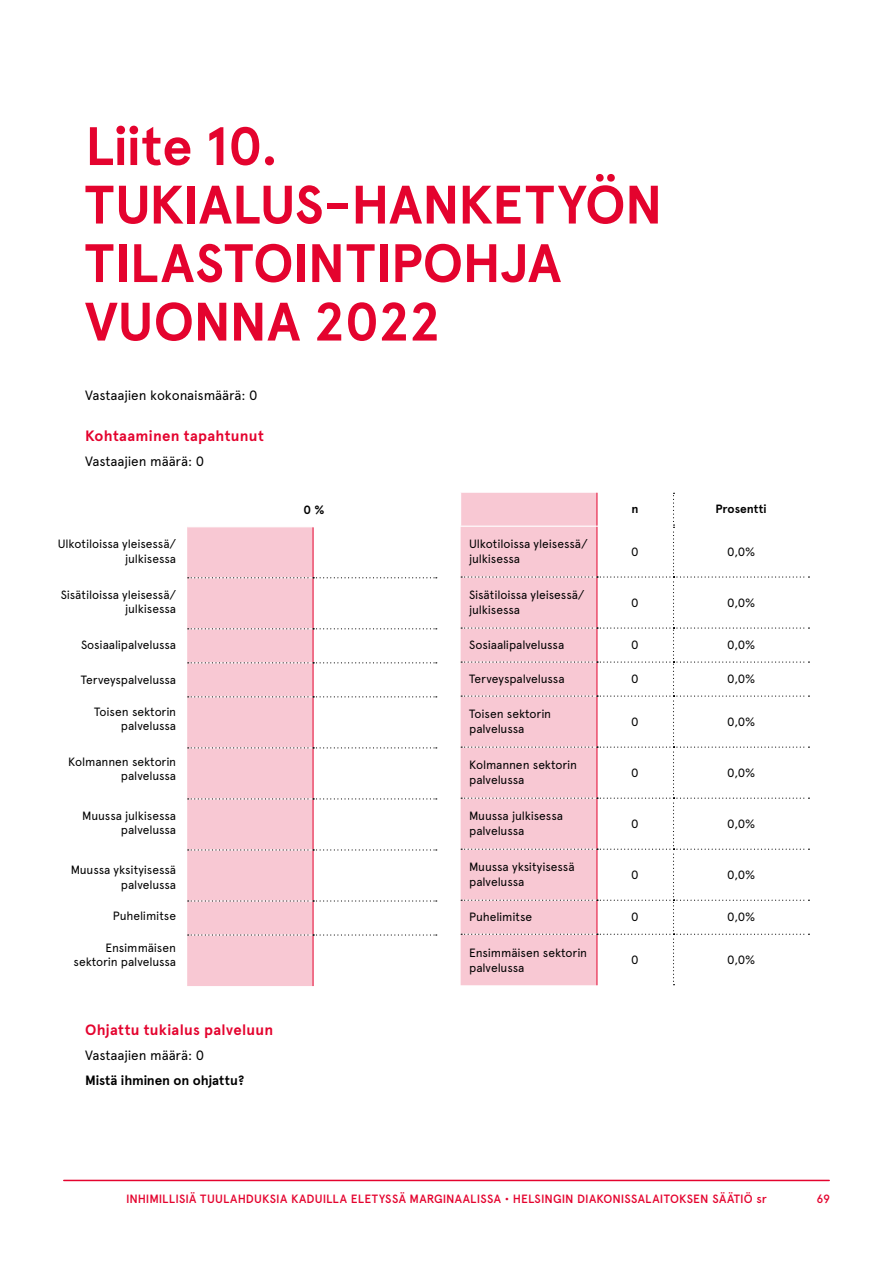
<style>
.page{position:relative;width:893px;height:1263px;background:#fff}
.page>*{position:absolute;margin:0;border:0;box-sizing:border-box;transform-origin:0 0}
.t1{font:700 54px/58.5px "Apercu";letter-spacing:-.01em;color:#e4032e}
.t2{font:700 15px "Apercu";letter-spacing:.02em;color:#e4032e}
.Leipäteksti{font:13.5px "Apercu";letter-spacing:-.01em;color:#000}
.Leipäteksti-2{font:700 13.5px "Apercu Pro";letter-spacing:-.005em;color:#000}
.Taulukko___Leipäteksti{font:12px/15px "Apercu";letter-spacing:-.01em;color:#000}
.leipis_oik{font:12px/14.4px "Apercu";letter-spacing:-.01em;color:#000;text-align:right}
.t3{font:500 12px "Apercu";letter-spacing:.01em;color:#e4032e}
.Taulukko___Leipäteksti-2{font:700 12px "Apercu";color:#000}
.Taulukon_nimi{font:700 12px "Apercu";color:#000}
</style>
<div class="page">
<hr style="left:64px;top:1180px;width:765px;height:1px;background:#e4032e">
<svg style="left:314px;top:578px;width:122px;height:358px"></svg>
<div style="left:187px;top:527px;width:126px;height:459px;background:#f8c8d3"></div>
<hr style="left:313px;top:527px;width:1px;height:50px;background:#e4032e">
<hr style="left:313px;top:578px;width:1px;height:50px;background:#e4032e">
<hr style="left:313px;top:629px;width:1px;height:33px;background:#e4032e">
<hr style="left:313px;top:663px;width:1px;height:33px;background:#e4032e">
<hr style="left:313px;top:697px;width:1px;height:50px;background:#e4032e">
<hr style="left:313px;top:748px;width:1px;height:50px;background:#e4032e">
<hr style="left:313px;top:799px;width:1px;height:50px;background:#e4032e">
<hr style="left:313px;top:850px;width:1px;height:50px;background:#e4032e">
<hr style="left:313px;top:901px;width:1px;height:33px;background:#e4032e">
<hr style="left:313px;top:935px;width:1px;height:51px;background:#e4032e">
<svg style="left:188px;top:577px;width:249px;height:1px"></svg>
<svg style="left:188px;top:628px;width:249px;height:1px"></svg>
<svg style="left:188px;top:662px;width:249px;height:1px"></svg>
<svg style="left:188px;top:696px;width:249px;height:1px"></svg>
<svg style="left:188px;top:747px;width:249px;height:1px"></svg>
<svg style="left:188px;top:798px;width:249px;height:1px"></svg>
<svg style="left:188px;top:849px;width:249px;height:1px"></svg>
<svg style="left:188px;top:900px;width:249px;height:1px"></svg>
<svg style="left:188px;top:934px;width:249px;height:1px"></svg>
<svg style="left:461px;top:493px;width:348px;height:492px"></svg>
<h2 class="t1" style="left:85px;top:117px;width:195px">Liite 10.</h2>
<h2 class="t1" style="left:85px;top:176px;width:579px">TUKIALUS-HANKETYÖN<br>TILASTOINTIPOHJA<br>VUONNA 2022</h2>
<p class="Leipäteksti" style="left:85px;top:387px;width:174px">Vastaajien kokonaismäärä: 0</p>
<h4 class="t2" style="left:85px;top:427px;width:180px">Kohtaaminen tapahtunut</h4>
<p class="Leipäteksti" style="left:85px;top:453px;width:121px">Vastaajien määrä: 0</p>
<p class="leipis_oik" style="left:58px;top:537px;width:120px">Ulkotiloissa yleisessä/ julkisessa</p>
<p class="leipis_oik" style="left:61px;top:587px;width:117px">Sisätiloissa yleisessä/ julkisessa</p>
<p class="leipis_oik" style="left:81px;top:637px;width:97px">Sosiaalipalvelussa</p>
<p class="leipis_oik" style="left:81px;top:673px;width:97px">Terveyspalvelussa</p>
<p class="leipis_oik" style="left:94px;top:704px;width:83px">Toisen sektorin palvelussa</p>
<p class="leipis_oik" style="left:68px;top:754px;width:109px">Kolmannen sektorin palvelussa</p>
<p class="leipis_oik" style="left:82px;top:808px;width:95px">Muussa julkisessa palvelussa</p>
<p class="leipis_oik" style="left:71px;top:863px;width:107px">Muussa yksityisessä palvelussa</p>
<p class="leipis_oik" style="left:113px;top:909px;width:65px">Puhelimitse</p>
<p class="leipis_oik" style="left:106px;top:940px;width:72px">Ensimmäisen</p>
<p class="leipis_oik" style="left:74px;top:954px;width:104px">sektorin palvelussa</p>
<h4 class="t2" style="left:85px;top:1021px;width:190px">Ohjattu tukialus palveluun</h4>
<p class="Leipäteksti" style="left:85px;top:1047px;width:121px">Vastaajien määrä: 0</p>
<p class="Leipäteksti-2" style="left:85px;top:1070px;width:161px">Mistä ihminen on ohjattu?</p>
<p class="Taulukon_nimi" style="left:303px;top:503px;width:23px">0 %</p>
<p class="Taulukko___Leipäteksti-2" style="left:631px;top:502px;width:9px">n</p>
<p class="Taulukko___Leipäteksti-2" style="left:715px;top:502px;width:53px">Prosentti</p>
<p class="Taulukko___Leipäteksti" style="left:469px;top:536px;width:120px">Ulkotiloissa yleisessä/ julkisessa</p>
<p class="Taulukko___Leipäteksti" style="left:631px;top:544px;width:9px">0</p>
<p class="Taulukko___Leipäteksti" style="left:727px;top:544px;width:30px">0,0%</p>
<p class="Taulukko___Leipäteksti" style="left:469px;top:587px;width:117px">Sisätiloissa yleisessä/ julkisessa</p>
<p class="Taulukko___Leipäteksti" style="left:631px;top:595px;width:9px">0</p>
<p class="Taulukko___Leipäteksti" style="left:727px;top:595px;width:30px">0,0%</p>
<p class="Taulukko___Leipäteksti" style="left:469px;top:637px;width:97px">Sosiaalipalvelussa</p>
<p class="Taulukko___Leipäteksti" style="left:631px;top:637px;width:9px">0</p>
<p class="Taulukko___Leipäteksti" style="left:727px;top:637px;width:30px">0,0%</p>
<p class="Taulukko___Leipäteksti" style="left:469px;top:671px;width:97px">Terveyspalvelussa</p>
<p class="Taulukko___Leipäteksti" style="left:631px;top:671px;width:9px">0</p>
<p class="Taulukko___Leipäteksti" style="left:727px;top:671px;width:30px">0,0%</p>
<p class="Taulukko___Leipäteksti" style="left:469px;top:706px;width:83px">Toisen sektorin palvelussa</p>
<p class="Taulukko___Leipäteksti" style="left:631px;top:714px;width:9px">0</p>
<p class="Taulukko___Leipäteksti" style="left:727px;top:714px;width:30px">0,0%</p>
<p class="Taulukko___Leipäteksti" style="left:469px;top:758px;width:109px">Kolmannen sektorin palvelussa</p>
<p class="Taulukko___Leipäteksti" style="left:631px;top:765px;width:9px">0</p>
<p class="Taulukko___Leipäteksti" style="left:727px;top:765px;width:30px">0,0%</p>
<p class="Taulukko___Leipäteksti" style="left:469px;top:809px;width:95px">Muussa julkisessa palvelussa</p>
<p class="Taulukko___Leipäteksti" style="left:631px;top:816px;width:9px">0</p>
<p class="Taulukko___Leipäteksti" style="left:727px;top:816px;width:30px">0,0%</p>
<p class="Taulukko___Leipäteksti" style="left:469px;top:860px;width:107px">Muussa yksityisessä palvelussa</p>
<p class="Taulukko___Leipäteksti" style="left:631px;top:867px;width:9px">0</p>
<p class="Taulukko___Leipäteksti" style="left:727px;top:867px;width:30px">0,0%</p>
<p class="Taulukko___Leipäteksti" style="left:469px;top:910px;width:65px">Puhelimitse</p>
<p class="Taulukko___Leipäteksti" style="left:631px;top:910px;width:9px">0</p>
<p class="Taulukko___Leipäteksti" style="left:727px;top:910px;width:30px">0,0%</p>
<p class="Taulukko___Leipäteksti" style="left:469px;top:945px;width:119px">Ensimmäisen sektorin palvelussa</p>
<p class="Taulukko___Leipäteksti" style="left:631px;top:952px;width:9px">0</p>
<p class="Taulukko___Leipäteksti" style="left:727px;top:952px;width:30px">0,0%</p>
<p class="t3" style="left:126px;top:1191px;width:642px">INHIMILLISIÄ TUULAHDUKSIA KADUILLA ELETYSSÄ MARGINAALISSA • HELSINGIN DIAKONISSALAITOKSEN SÄÄTIÖ sr</p>
<p class="t3" style="left:816px;top:1191px;width:15px">69</p>
</div>
